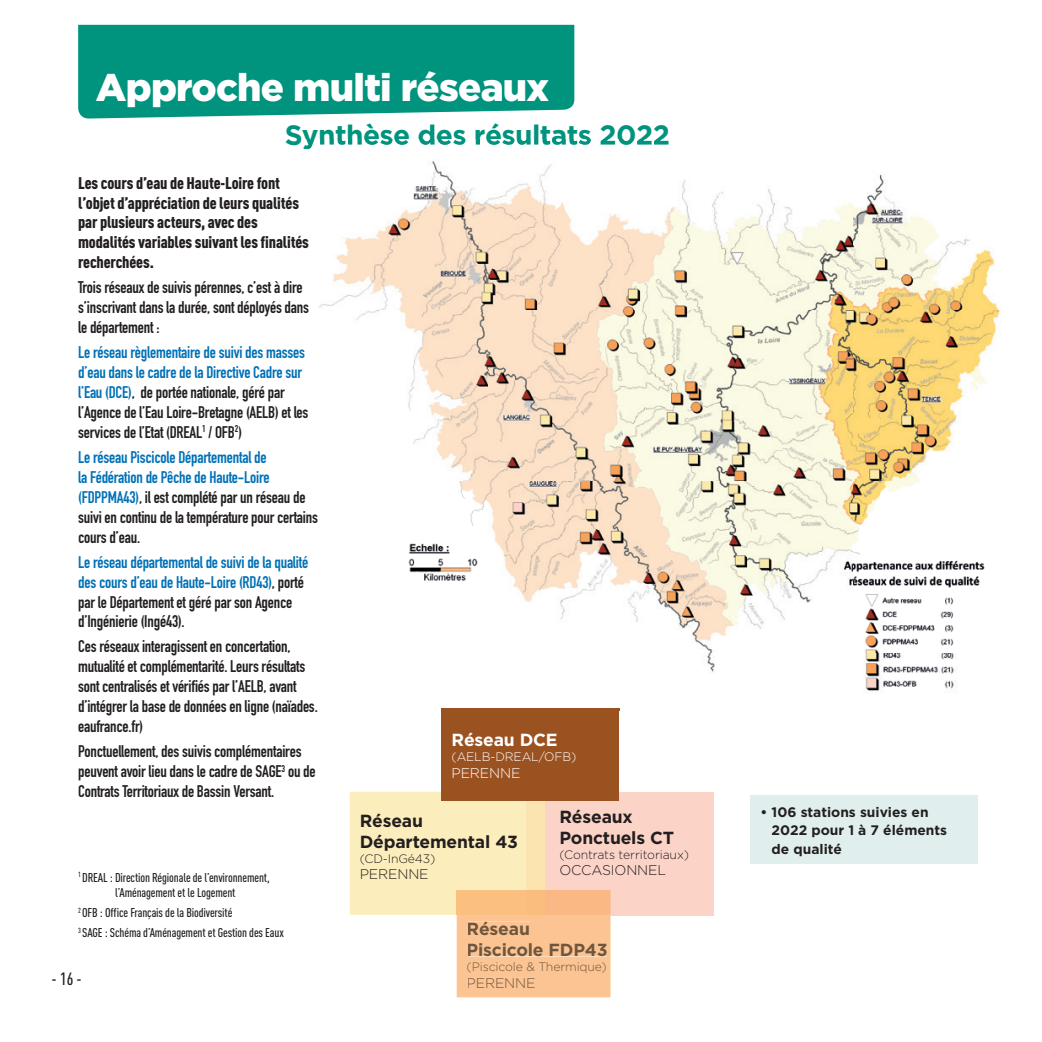
<style>
.page{position:relative;width:1042px;height:1042px;background:#fff}
.page>*{position:absolute;margin:0;border:0;box-sizing:border-box;transform-origin:0 0}
.t1{font:900 38.5px "Gotham";letter-spacing:-.02em;color:#fff}
.t2{font:700 28px "Gotham";letter-spacing:-.02em;color:#00937d}
.t3{font:700 17.5px/21px "Gotham";letter-spacing:-.01em;color:#231f20}
.t4{font:700 17.5px/21px "Gotham";letter-spacing:-.01em;color:#6f563e}
.t5{font:700 17.5px "Gotham";letter-spacing:-.01em;color:#fff}
.t6{font:500 17.5px "DIN Cond";color:#231f20}
.t7{font:700 16.62px/19.9px "DIN Condensed";letter-spacing:-.01em;color:#231f20}
.t8{font:900 16.62px/19.9px "DIN Cond";letter-spacing:-.01em;color:#231f20}
.t9{font:700 16.62px/19.9px "DIN Condensed";letter-spacing:-.01em;color:#0071b7}
.t10{font:300 14px "Gotham";letter-spacing:-.01em;color:#231f20}
.t11{font:300 14px "Gotham";letter-spacing:-.01em;color:#6f563e}
.t12{font:300 14px "Gotham";letter-spacing:-.01em;color:#fff}
.t13{font:700 13.83px/18.4px "Gotham";color:#231f20}
.t14{font:500 12.6px/15px "DIN Cond";letter-spacing:-.01em;color:#231f20;text-align:center}
.t15{font:300 12.25px "Gotham";letter-spacing:-.01em;color:#231f20}
.t16{font:300 12.25px "Gotham";letter-spacing:-.01em;color:#6f563e}
.t17{font:300 12.25px "Gotham";letter-spacing:-.01em;color:#fff}
.s1{color:#0071b7}
.s2{color:#231f20}
</style>
<div class="page">
<div style="left:750px;top:795px;width:228px;height:68px;background:#e0efed"></div>
<div style="left:526px;top:792px;width:187px;height:123px;background:#fcd4c7"></div>
<svg style="left:350px;top:791px;width:260px;height:206px"></svg>
<div style="left:457px;top:890px;width:69px;height:25px;background:#fbc080"></div>
<div style="left:526px;top:890px;width:19px;height:25px;background:#fbbd7d"></div>
<div style="left:468px;top:921px;width:62px;height:14px;background:#fcc492"></div>
<div style="left:468px;top:943px;width:138px;height:13px;background:#fcc492"></div>
<div style="left:467px;top:962px;width:139px;height:11px;background:#fcc492"></div>
<div style="left:468px;top:978px;width:67px;height:9px;background:#fcc492"></div>
<div style="left:441px;top:708px;width:178px;height:93px;background:#9b5221"></div>
<div style="left:78px;top:25px;width:496px;height:94px;background:#00937d"></div>
<img style="left:306px;top:149px;width:182px;height:432px">
<img style="left:488px;top:164px;width:512px;height:489px">
<img style="left:619px;top:653px;width:338px;height:57px">
<img style="left:306px;top:140px;width:363px;height:9px">
<h1 class="t1" style="left:96px;top:65px;width:455px">Approche multi réseaux</h1>
<h2 class="t2" style="left:285px;top:118px;width:386px">Synthèse des résultats 2022</h2>
<p class="t8" style="left:78px;top:172px;width:232px">Les cours d’eau de Haute-Loire font l’objet d’appréciation de leurs qualités par plusieurs acteurs, avec des modalités variables suivant les finalités recherchées.</p>
<p class="t7" style="left:78px;top:277px;width:232px">Trois réseaux de suivis pérennes, c’est à dire s’inscrivant dans la durée, sont déployés dans le département :</p>
<p class="t7" style="left:78px;top:342px;width:232px"><span class="s1">Le réseau règlementaire de suivi des masses d’eau dans le cadre de la Directive Cadre sur l’Eau (DCE)</span>, de portée nationale, géré par l’Agence de l’Eau Loire-Bretagne (AELB) et les services de l’Etat (DREAL<sup>1</sup> / OFB<sup>2</sup>)</p>
<p class="t7" style="left:78px;top:447px;width:241px"><span class="s1">Le réseau Piscicole Départemental de<br>la Fédération de Pêche de Haute-Loire (FDPPMA43)</span>, il est complété par un réseau de suivi en continu de la température pour certains cours d’eau.</p>
<p class="t9" style="left:78px;top:552px;width:232px">Le réseau départemental de suivi de la qualité des cours d’eau de Haute-Loire (RD43)<span class="s2">, porté par le Département et géré par son Agence d’Ingénierie (Ingé43).</span></p>
<p class="t7" style="left:78px;top:636px;width:241px">Ces réseaux interagissent en concertation, mutualité et complémentarité. Leurs résultats sont centralisés et vérifiés par l’AELB, avant d’intégrer la base de données en ligne (naïades. eaufrance.fr)</p>
<p class="t7" style="left:78px;top:741px;width:239px">Ponctuellement, des suivis complémentaires peuvent avoir lieu dans le cadre de SAGE<sup>3</sup> ou de<br>Contrats Territoriaux de Bassin Versant.</p>
<p class="t14" style="left:78px;top:869px;width:193px"><sup>1</sup> DREAL : Direction Régionale de l’environnement, l’Aménagement et le Logement</p>
<p class="t14" style="left:78px;top:902px;width:207px;line-height:20.1px;text-align:left"><sup>2</sup> OFB : Office Français de la Biodiversité<br><sup>3</sup> SAGE : Schéma d’Aménagement et Gestion des Eaux</p>
<p class="t6" style="left:52px;top:968px;width:32px">- 16 -</p>
<p class="t5" style="left:451px;top:730px;width:108px">Réseau DCE</p>
<p class="t17" style="left:451px;top:750px;width:126px">(AELB-DREAL/OFB)</p>
<p class="t12" style="left:451px;top:765px;width:70px">PERENNE</p>
<p class="t3" style="left:360px;top:810px;width:160px">Réseau<br>Départemental 43</p>
<p class="t15" style="left:360px;top:851px;width:77px">(CD-InGé43)</p>
<p class="t10" style="left:360px;top:867px;width:70px">PERENNE</p>
<p class="t3" style="left:559px;top:806px;width:116px">Réseaux<br>Ponctuels CT</p>
<p class="t15" style="left:559px;top:847px;width:131px">(Contrats territoriaux)</p>
<p class="t10" style="left:559px;top:863px;width:108px">OCCASIONNEL</p>
<p class="t4" style="left:467px;top:918px;width:142px">Réseau<br>Piscicole FDP43</p>
<p class="t16" style="left:467px;top:960px;width:142px">(Piscicole &amp; Thermique)</p>
<p class="t11" style="left:467px;top:975px;width:70px">PERENNE</p>
<p class="t13" style="left:771px;top:802px;width:177px;text-indent:-11px">• 106 stations suivies en<br>2022 pour 1 à 7 éléments de qualité</p>
</div>
